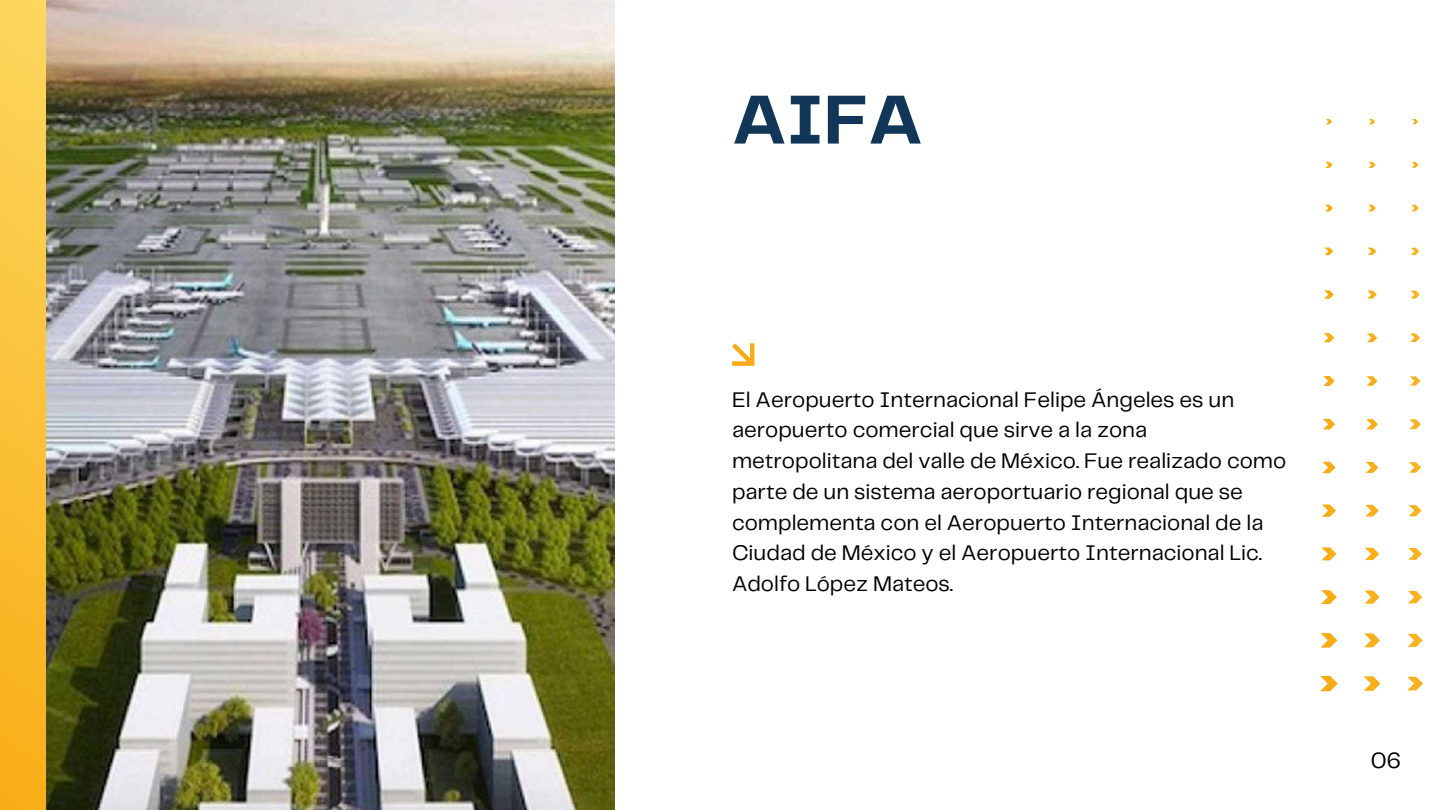
<style>
.page{position:relative;width:1440px;height:810px;background:#fff}
.page>*{position:absolute;margin:0;border:0;box-sizing:border-box;transform-origin:0 0}
.t1{font:700 72px "Telegraf";color:#123657}
.t2{font:23px "Telegraf";color:#000}
.t3{font:22px/30.8px "Telegraf";color:#000}
</style>
<div class="page">
<img style="left:46px;top:0;width:568px;height:810px">
<div style="left:0;top:0;width:46px;height:810px;background:linear-gradient(to bottom,#fdd65e,#f8ad16)"></div>
<svg style="left:1320px;top:119px;width:103px;height:572px"></svg>
<svg style="left:732px;top:343px;width:22px;height:23px"></svg>
<h1 class="t1" style="left:732px;top:89px;width:192px">AIFA</h1>
<p class="t3" style="left:732px;top:385px;width:556px">El Aeropuerto Internacional Felipe Ángeles es un aeropuerto comercial que sirve a la zona metropolitana del valle de México. Fue realizado como parte de un sistema aeroportuario regional que se complementa con el Aeropuerto Internacional de la Ciudad de México y el Aeropuerto Internacional Lic.<br>Adolfo López Mateos.</p>
<p class="t2" style="left:1371px;top:751px;width:32px">06</p>
</div>
